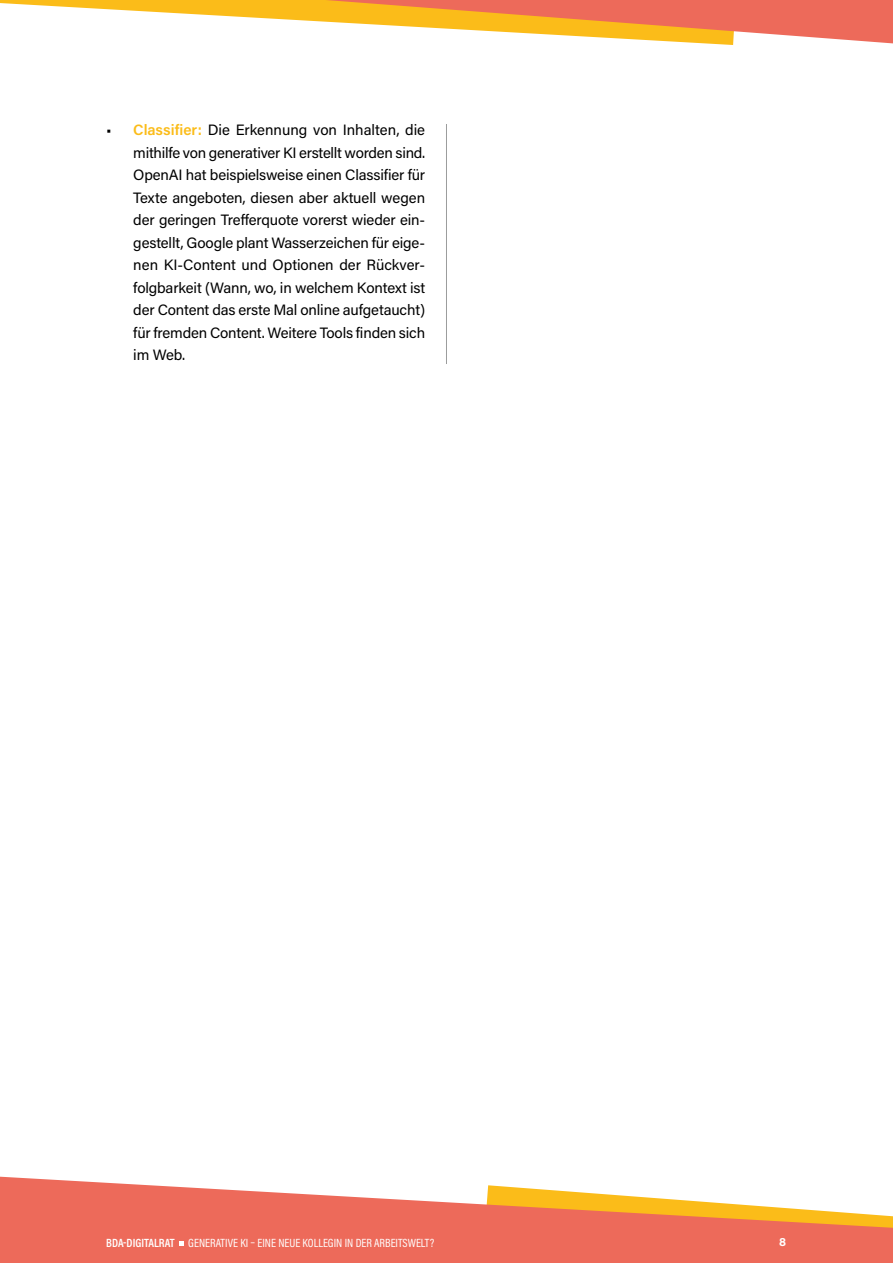
<style>
.page{position:relative;width:893px;height:1263px;background:#fff}
.page>*{position:absolute;margin:0;border:0;box-sizing:border-box;transform-origin:0 0}
.t1{font:15px/22.5px "Acumin Pro";letter-spacing:-.01em;color:#000;text-align:justify}
.t2{font:12px "Acumin Pro Cond";color:#fff}
.t3{font:700 12px "Acumin Pro";color:#fff}
.s1{font-weight:600;color:#fbbc19}
.s2{font-weight:600}
</style>
<div class="page">
<hr style="left:446px;top:124px;width:1px;height:240px;background:#9c9d9d">
<svg style="left:0;top:1176px;width:893px;height:87px;fill:#ed6a5a"></svg>
<svg style="left:179px;top:1241px;width:5px;height:5px"></svg>
<svg style="left:0;top:0;width:893px;height:45px"></svg>
<p class="t1" style="left:133px;top:118px;width:293px;text-indent:-27px">• <span class="s1">Classifier:</span> Die Erkennung von Inhalten, die mithilfe von generativer KI erstellt worden sind.<br>OpenAI hat beispielsweise einen Classifier für Texte angeboten, diesen aber aktuell wegen der geringen Trefferquote vorerst wieder ein&shy;gestellt, Google plant Wasserzeichen für eige&shy;nen KI-Content und Optionen der Rückver&shy;folgbarkeit (Wann, wo, in welchem Kontext ist der Content das erste Mal online aufgetaucht) für fremden Content. Weitere Tools finden sich im Web.</p>
<p class="t2" style="left:106px;top:1235px;width:329px"><span class="s2">BDA-DIGITALRAT</span> GENERATIVE KI – EINE NEUE KOLLEGIN IN DER ARBEITSWELT?</p>
<p class="t3" style="left:779px;top:1234px;width:9px">8</p>
</div>
